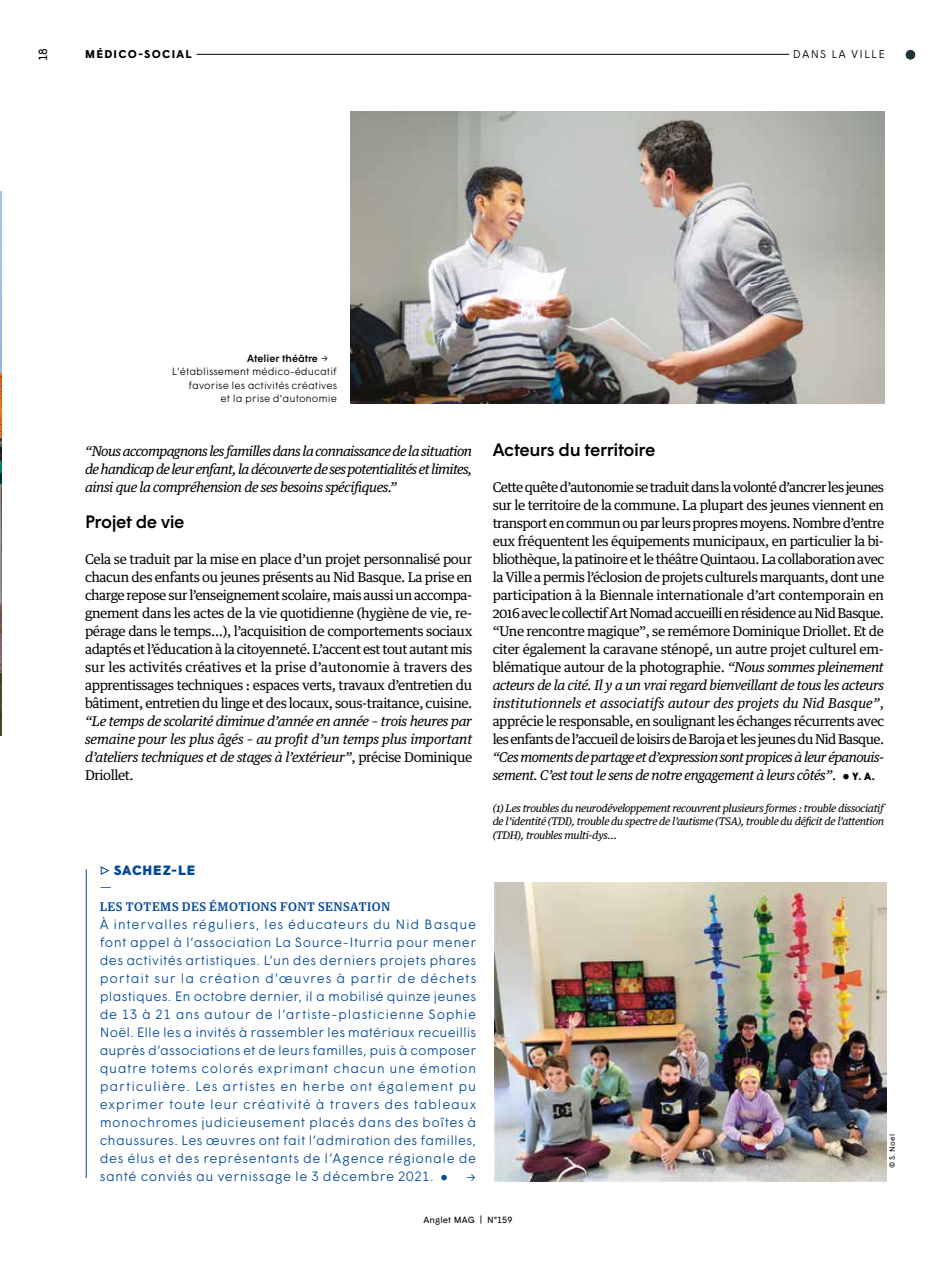
<style>
.page{position:relative;width:936px;height:1263px;background:#fff}
.page>*{position:absolute;margin:0;border:0;box-sizing:border-box;transform-origin:0 0}
.t1{font:500 18px "Wigrum";letter-spacing:-.025em;color:#000}
.t2{font:13.5px/18px "Guardian Text Egyp";letter-spacing:-.04em;color:#000;text-align:justify}
.t3{font:300 13.5px/18px "Wigrum";letter-spacing:.035em;color:#00489a;text-align:justify}
.t4{font:italic 13.5px/18px "Guardian Text Egyp";letter-spacing:-.03em;color:#000;text-align:justify}
.t5{font:900 13.5px/16.5px "Wigrum";letter-spacing:.055em;color:#00489a}
.t6{font:500 12px "Guardian Text Egyp";letter-spacing:.045em;color:#00489a}
.t7{font:12px "Wigrum";color:#000}
.t8{font:700 11.25px "Wigrum";letter-spacing:.11em;color:#000}
.t9{font:300 11.25px "Wigrum";letter-spacing:.11em;color:#000}
.t10{font:italic 10.5px/13.5px "Guardian Text Egyp";letter-spacing:-.03em;color:#000;text-align:justify}
.t11{font:300 10.5px "Wigrum";color:#000}
.t12{font:500 10.5px "Wigrum";color:#000}
.t13{font:9px "Wigrum";letter-spacing:.01em;color:#000}
.t14{font:7.5px "Wigrum";color:#000}
.s1{font-weight:300}
.s2{font-style:normal}
.s3{font-weight:400}
.s4{font-style:italic}
.s5{font-family:"Wigrum";font-weight:300;font-style:normal}
.s6{font-family:"Wigrum";font-weight:900;font-style:normal;font-size:10.5px}
</style>
<div class="page">
<img style="left:0;top:191px;width:2px;height:545px">
<hr style="left:196px;top:54px;width:593px;height:1px;background:#000">
<div style="left:905px;top:50px;width:10px;height:9px;background:#21333a;border-radius:50%"></div>
<img style="left:350px;top:112px;width:534px;height:292px">
<hr style="left:86px;top:869px;width:1px;height:309px;background:#00489a">
<img style="left:494px;top:882px;width:392px;height:299px">
<p class="t7" style="left:34px;top:61px;width:15px;rotate:-90deg">18</p>
<p class="t8" style="left:85px;top:46px;width:108px">MÉDICO-SOCIAL</p>
<p class="t9" style="left:792px;top:46px;width:94px">DANS LA VILLE</p>
<p class="t12" style="left:247px;top:350px;width:83px">Atelier théâtre <span class="s1">→</span></p>
<p class="t11" style="left:172px;top:363px;width:167px">L'établissement médico-éducatif</p>
<p class="t11" style="left:188px;top:377px;width:150px">favorise les activités créatives</p>
<p class="t11" style="left:220px;top:390px;width:118px">et la prise d'autonomie</p>
<p class="t4" style="left:85px;top:441px;width:389px">“Nous accompagnons les familles dans la connaissance de la situation de handicap de leur enfant, la découverte de ses potentialités et limites, ainsi que la compréhension de ses besoins spécifiques.”</p>
<h1 class="t1" style="left:85px;top:508px;width:101px">Projet de vie</h1>
<p class="t2" style="left:85px;top:549px;width:389px">Cela se traduit par la mise en place d’un projet personnalisé pour chacun des enfants ou jeunes présents au Nid Basque. La prise en charge repose sur l’enseignement scolaire, mais aussi un accompa&shy;gnement dans les actes de la vie quotidienne (hygiène de vie, re&shy;pérage dans le temps…), l’acquisition de comportements sociaux adaptés et l’éducation à la citoyenneté. L’accent est tout autant mis sur les activités créatives et la prise d’autonomie à travers des apprentissages techniques : espaces verts, travaux d’entretien du bâtiment, entretien du linge et des locaux, sous-traitance, cuisine.</p>
<p class="t4" style="left:85px;top:711px;width:389px">“Le temps de scolarité diminue d’année en année – trois heures par semaine pour les plus âgés – au profit d’un temps plus important d’ateliers techniques et de stages à l’extérieur”<span class="s2">, précise Dominique Driollet.</span></p>
<p class="t5" style="left:100px;top:861px;width:97px"><span class="s3">▷</span> SACHEZ-LE <span class="s1">—</span></p>
<p class="t6" style="left:100px;top:896px;width:292px">LES TOTEMS DES ÉMOTIONS FONT SENSATION</p>
<p class="t3" style="left:100px;top:914px;width:378px">À intervalles réguliers, les éducateurs du Nid Basque font appel à l’association La Source-Iturria pour mener des activités artistiques. L’un des derniers projets phares portait sur la création d’œuvres à partir de déchets plastiques. En octobre dernier, il a mobilisé quinze jeunes de 13 à 21 ans autour de l’artiste-plasticienne Sophie Noël. Elle les a invités à rassembler les matériaux recueillis auprès d’associations et de leurs familles, puis à composer quatre totems colorés exprimant chacun une émotion particulière. Les artistes en herbe ont également pu exprimer toute leur créativité à travers des tableaux monochromes judicieusement placés dans des boîtes à chaussures. Les œuvres ont fait l’admiration des familles, des élus et des représentants de l’Agence régionale de santé conviés au vernissage le 3 décembre 2021. ●</p>
<p class="t3" style="left:466px;top:1166px;width:12px">→</p>
<h1 class="t1" style="left:492px;top:436px;width:164px">Acteurs du territoire</h1>
<p class="t2" style="left:492px;top:477px;width:393px">Cette quête d’autonomie se traduit dans la volonté d’ancrer les jeunes sur le territoire de la commune. La plupart des jeunes viennent en transport en commun ou par leurs propres moyens. Nombre d’entre eux fréquentent les équipements municipaux, en particulier la bi&shy;bliothèque, la patinoire et le théâtre Quintaou. La collaboration avec la Ville a permis l’éclosion de projets culturels marquants, dont une participation à la Biennale internationale d’art contemporain en 2016 avec le collectif Art Nomad accueilli en résidence au Nid Basque. “Une rencontre magique”, se remémore Dominique Driollet. Et de citer également la caravane sténopé, un autre projet culturel em&shy;blématique autour de la photographie. <span class="s4">“Nous sommes pleinement acteurs de la cité. Il y a un vrai regard bienveillant de tous les acteurs institutionnels et associatifs autour des projets du Nid Basque”</span>, apprécie le responsable, en soulignant les échanges récurrents avec les enfants de l’accueil de loisirs de Baroja et les jeunes du Nid Basque.</p>
<p class="t4" style="left:492px;top:747px;width:393px">“Ces moments de partage et d’expression sont propices à leur épanouis&shy;sement. C’est tout le sens de notre engagement à leurs côtés”<span class="s2">.</span> <span class="s5">●</span> <span class="s6">Y. A.</span></p>
<p class="t10" style="left:492px;top:800px;width:393px">(1) Les troubles du neurodéveloppement recouvrent plusieurs formes : trouble dissociatif de l’identité (TDI), trouble du spectre de l’autisme (TSA), trouble du déficit de l’attention (TDH), troubles multi-dys…</p>
<p class="t14" style="left:886px;top:1168px;width:35px;rotate:-90deg">© S. Noel</p>
<p class="t13" style="left:423px;top:1213px;width:90px">Anglet MAG | N°159</p>
</div>
